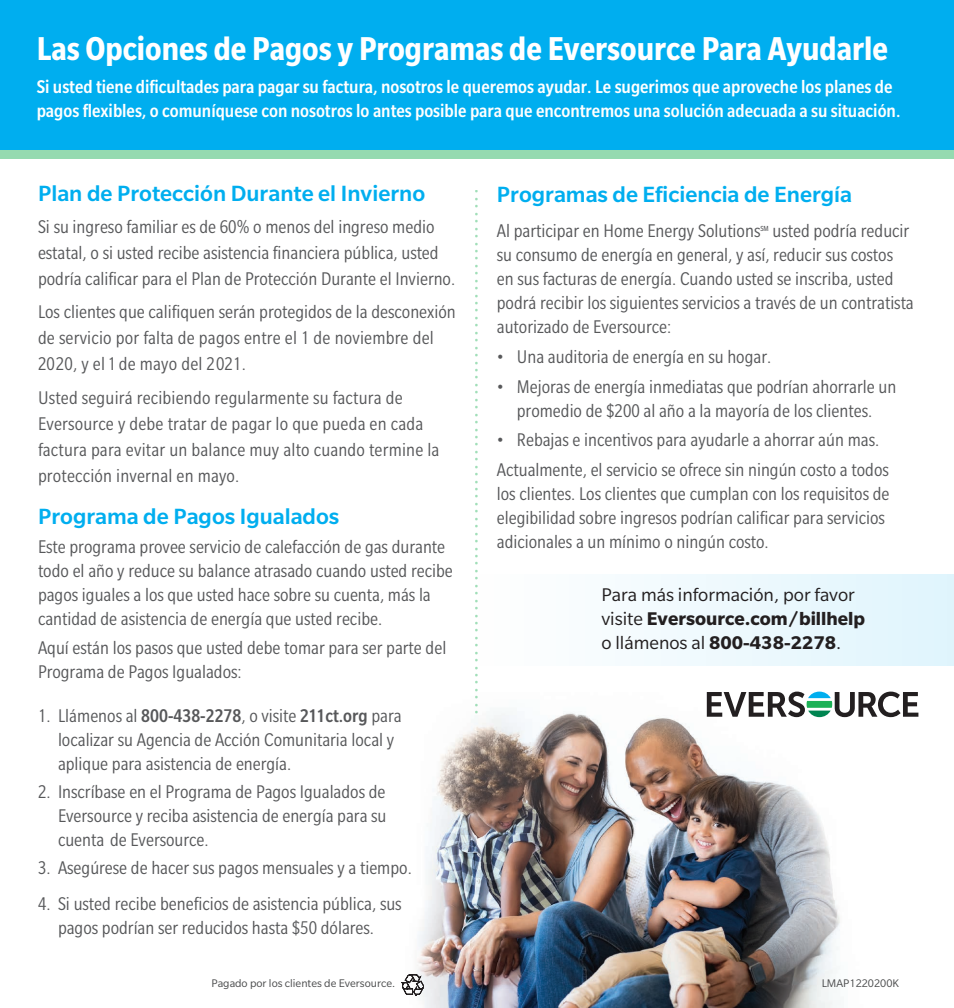
<style>
.page{position:relative;width:954px;height:1008px;background:#fff}
.page>*{position:absolute;margin:0;border:0;box-sizing:border-box;transform-origin:0 0}
.t1{font:700 condensed 36px "Slate Pro";color:#fff}
.t2{font:500 24px "Slate Pro";color:#00aeef}
.t3{font:24px "Times";color:#1db156}
.t4{font:condensed 20px/24px "Slate Pro";color:#57585a}
.t5{font:500 condensed 20px/24px "Slate Pro";color:#fff}
.t6{font:20px/24px "Slate Pro";color:#231f20}
.t7{font:12px "Slate Pro";color:#4b4c4d}
.t8{font:condensed 8px "Slate Pro";color:#57585a}
.s1{font-weight:500}
.s2{font-weight:700}
</style>
<div class="page">
<img style="left:408px;top:692px;width:439px;height:316px">
<div style="left:292px;top:574px;width:662px;height:91px;background:linear-gradient(to right,#fff,#e2f5fd)"></div>
<svg style="left:707px;top:692px;width:211px;height:25px"></svg>
<svg style="left:401px;top:975px;width:23px;height:20px"></svg>
<svg style="left:0;top:149px;width:954px;height:10px;background:#86d5b6"></svg>
<div style="left:0;top:0;width:954px;height:149px;background:#00aeef"></div>
<h1 class="t1" style="left:37px;top:29px;width:853px">Las Opciones de Pagos y Programas de Eversource Para Ayudarle</h1>
<p class="t5" style="left:37px;top:74px;width:865px">Si usted tiene dificultades para pagar su factura, nosotros le queremos ayudar. Le sugerimos que aproveche los planes de pagos flexibles, o comuníquese con nosotros lo antes posible para que encontremos una solución adecuada a su situación.</p>
<p class="t2" style="left:38px;top:181px;width:389px">Plan de Protección Durante el Invierno</p>
<p class="t4" style="left:38px;top:214px;width:419px;line-height:26px">Si su ingreso familiar es de 60% o menos del ingreso medio estatal, o si usted recibe asistencia financiera pública, usted podría calificar para el Plan de Protección Durante el Invierno.</p>
<p class="t4" style="left:38px;top:299px;width:419px;line-height:26px">Los clientes que califiquen serán protegidos de la desconexión de servicio por falta de pagos entre el 1 de noviembre del<br>2020, y el 1 de mayo del 2021.</p>
<p class="t4" style="left:38px;top:384px;width:403px;line-height:26px">Usted seguirá recibiendo regularmente su factura de Eversource y debe tratar de pagar lo que pueda en cada factura para evitar un balance muy alto cuando termine la protección invernal en mayo.</p>
<p class="t2" style="left:38px;top:503px;width:303px">Programa de Pagos Igualados</p>
<p class="t4" style="left:38px;top:535px;width:416px">Este programa provee servicio de calefacción de gas durante todo el año y reduce su balance atrasado cuando usted recibe pagos iguales a los que usted hace sobre su cuenta, más la cantidad de asistencia de energía que usted recibe.</p>
<p class="t4" style="left:38px;top:635px;width:410px">Aquí están los pasos que usted debe tomar para ser parte del<br>Programa de Pagos Igualados:</p>
<p class="t4" style="left:58px;top:703px;width:345px;text-indent:-20px">1. Llámenos al <span class="s1">800-438-2278</span>, o visite <span class="s1">211ct.org</span> para localizar su Agencia de Acción Comunitaria local y aplique para asistencia de energía.</p>
<p class="t4" style="left:58px;top:780px;width:330px;text-align:justify;text-indent:-20px">2. Inscríbase en el Programa de Pagos Igualados de Eversource y reciba asistencia de energía para su cuenta de Eversource.</p>
<p class="t4" style="left:38px;top:856px;width:375px">3. Asegúrese de hacer sus pagos mensuales y a tiempo.</p>
<p class="t4" style="left:38px;top:891px;width:365px;text-align:center">4. Si usted recibe beneficios de asistencia pública, sus pagos podrían ser reducidos hasta $50 dólares.</p>
<p class="t7" style="left:211px;top:977px;width:185px">Pagado por los clientes de Eversource.</p>
<p class="t3" style="left:447px;top:716px;width:528px;rotate:-90deg">.......................................................................</p>
<p class="t2" style="left:497px;top:181px;width:357px">Programas de Eficiencia de Energía</p>
<p class="t4" style="left:497px;top:219px;width:265px">Al participar en Home Energy Solutions</p>
<p class="t8" style="left:760px;top:224px;width:10px">SM</p>
<p class="t4" style="left:497px;top:219px;width:418px;text-indent:276px">usted podría reducir su consumo de energía en general, y así, reducir sus costos en sus facturas de energía. Cuando usted se inscriba, usted podrá recibir los siguientes servicios a través de un contratista autorizado de Eversource:</p>
<p class="t4" style="left:497px;top:344px;width:276px">• Una auditoria de energía en su hogar.</p>
<p class="t4" style="left:497px;top:374px;width:401px;text-align:center">• Mejoras de energía inmediatas que podrían ahorrarle un promedio de $200 al año a la mayoría de los clientes.</p>
<p class="t4" style="left:497px;top:425px;width:394px;line-height:29.8px">• Rebajas e incentivos para ayudarle a ahorrar aún mas.<br>Actualmente, el servicio se ofrece sin ningún costo a todos</p>
<p class="t4" style="left:497px;top:482px;width:394px">los clientes. Los clientes que cumplan con los requisitos de elegibilidad sobre ingresos podrían calificar para servicios adicionales a un mínimo o ningún costo.</p>
<p class="t6" style="left:601px;top:582px;width:265px">Para más información, por favor visite <span class="s2">Eversource.com/billhelp </span>o llámenos al <span class="s2">800-438-2278</span>.</p>
<p class="t7" style="left:822px;top:977px;width:79px">LMAP1220200K</p>
</div>
